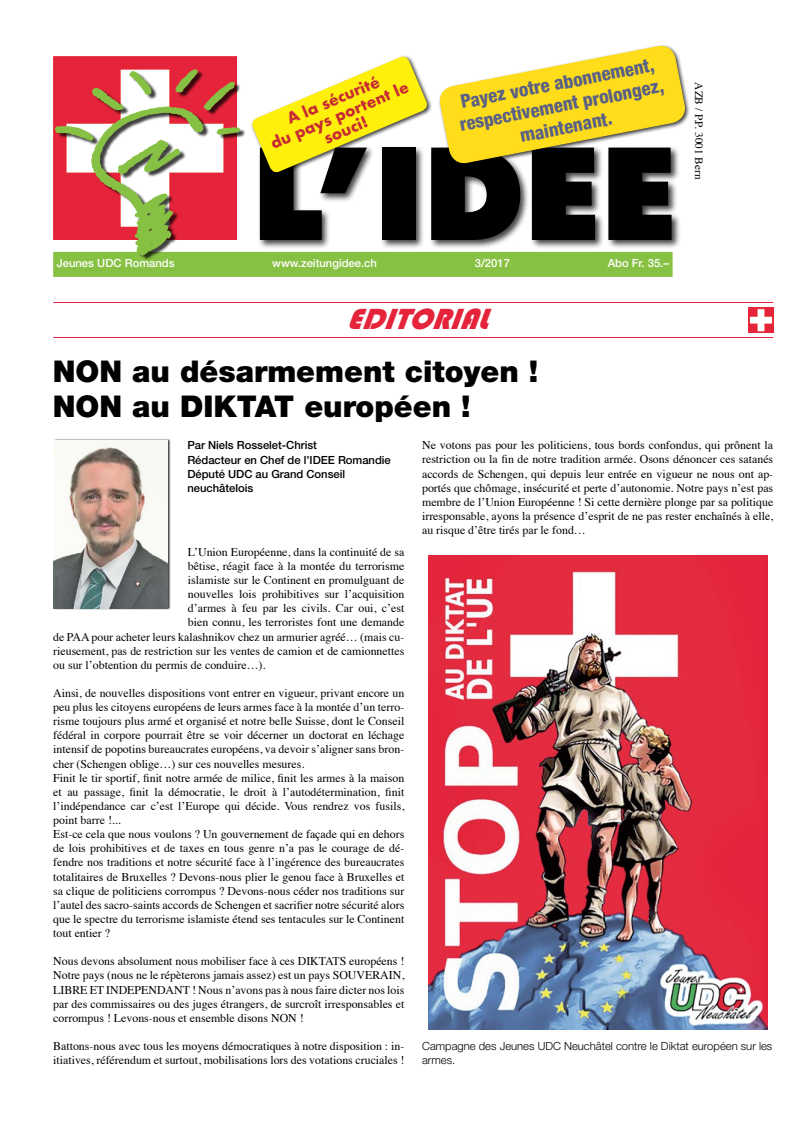
<style>
.page{position:relative;width:791px;height:1134px;background:#fff}
.page>*{position:absolute;margin:0;border:0;box-sizing:border-box;transform-origin:0 0}
.t1{font:800 122.5px "Futura";color:#000}
.t2{font:900 30px/35px "Helvetica Neue";color:#000}
.t3{font:italic 30px "Bauhaus 93";color:#e5233a}
.t4{font:800 condensed 18.75px/22.2px "Helvetica Neue LT";color:#5a6186;text-align:center}
.t5{font:700 15px/16.2px "Futura";color:#c82b34;text-align:center}
.t6{font:11.88px/14.1px "Times";color:#000}
.t7{font:500 11.25px/14.1px "Helvetica Neue";color:#000}
.t8{font:300 11.25px/14.1px "Helvetica Neue";color:#000}
.t9{font:500 11.25px "Helvetica Neue";color:#fff}
.t10{font:11.25px "Times";color:#000}
.s1{font-style:inherit}
</style>
<div class="page">
<div style="left:53px;top:252px;width:619px;height:25px;background:#87c143"></div>
<div style="left:257px;top:145px;width:423px;height:104px;background:#000;opacity:.75"></div>
<img style="left:53px;top:56px;width:198px;height:214px">
<div style="left:250px;top:55px;width:182px;height:123px;background:#000;opacity:.75"></div>
<svg style="left:250px;top:55px;width:179px;height:119px"></svg>
<div style="left:437px;top:44px;width:253px;height:125px;background:#000;opacity:.75"></div>
<svg style="left:438px;top:44px;width:248px;height:121px"></svg>
<img style="left:748px;top:308px;width:24px;height:24px">
<hr style="left:53px;top:302px;width:719px;height:1px;background:#e5233a">
<hr style="left:53px;top:337px;width:719px;height:1px;background:#e5233a">
<div style="left:53px;top:439px;width:118px;height:171px;background:#000;opacity:.75"></div>
<img style="left:53px;top:441px;width:114px;height:167px">
<img style="left:428px;top:556px;width:339px;height:474px">
<h3 class="t4" style="left:453px;top:92px;width:209px;rotate:-11deg">Payez votre abonnement, respectivement prolongez, maintenant.</h3>
<p class="t5" style="left:261px;top:121px;width:150px;rotate:-23deg">A la sécurité<br>du pays portent le souci!</p>
<h1 class="t1" style="left:252px;top:119px;width:427px"><span class="s1">L</span>’IDEE</h1>
<p class="t9" style="left:57px;top:257px;width:119px">Jeunes UDC Romands</p>
<p class="t9" style="left:272px;top:257px;width:106px">www.zeitungidee.ch</p>
<p class="t9" style="left:474px;top:257px;width:37px">3/2017</p>
<p class="t9" style="left:607px;top:257px;width:63px">Abo Fr. 35.–</p>
<h2 class="t3" style="left:346px;top:302px;width:154px">EDITORIAL</h2>
<h2 class="t2" style="left:53px;top:354px;width:487px">NON au désarmement citoyen !<br>NON au DIKTAT européen !</h2>
<p class="t10" style="left:709px;top:82px;width:98px;rotate:90deg">AZB / P.P. 3001 Bern</p>
<p class="t7" style="left:187px;top:438px;width:205px">Par Niels Rosselet-Christ<br>Rédacteur en Chef de l’IDEE Romandie<br>Député UDC au Grand Conseil neuchâtelois</p>
<p class="t6" style="left:188px;top:544px;width:218px">L’Union Européenne, dans la continuité de sa</p>
<p class="t6" style="left:188px;top:558px;width:218px">bêtise, réagit face à la montée du terrorisme</p>
<p class="t6" style="left:188px;top:572px;width:218px">islamiste sur le Continent en promulguant de</p>
<p class="t6" style="left:188px;top:586px;width:218px">nouvelles lois prohibitives sur l’acquisition</p>
<p class="t6" style="left:188px;top:600px;width:218px">d’armes à feu par les civils. Car oui, c’est</p>
<p class="t6" style="left:188px;top:614px;width:218px">bien connu, les terroristes font une demande</p>
<p class="t6" style="left:53px;top:628px;width:352px">de PAA pour acheter leurs kalashnikov chez un armurier agréé… (mais cu-</p>
<p class="t6" style="left:53px;top:642px;width:352px">rieusement, pas de restriction sur les ventes de camion et de camionnettes</p>
<p class="t6" style="left:53px;top:657px;width:214px">ou sur l’obtention du permis de conduire…).</p>
<p class="t6" style="left:53px;top:685px;width:352px">Ainsi, de nouvelles dispositions vont entrer en vigueur, privant encore un peu plus les citoyens européens de leurs armes face à la montée d’un terro&shy;risme toujours plus armé et organisé et notre belle Suisse, dont le Conseil fédéral in corpore pourrait être se voir décerner un doctorat en léchage intensif de popotins bureaucrates européens, va devoir s’aligner sans bron&shy;cher (Schengen oblige…) sur ces nouvelles mesures.<br>Finit le tir sportif, finit notre armée de milice, finit les armes à la maison et au passage, finit la démocratie, le droit à l’autodétermination, finit l’indépendance car c’est l’Europe qui décide. Vous rendrez vos fusils, point barre !...<br>Est-ce cela que nous voulons ? Un gouvernement de façade qui en dehors de lois prohibitives et de taxes en tous genre n’a pas le courage de dé&shy;fendre nos traditions et notre sécurité face à l’ingérence des bureaucrates totalitaires de Bruxelles ? Devons-nous plier le genou face à Bruxelles et sa clique de politiciens corrompus ? Devons-nous céder nos traditions sur l’autel des sacro-saints accords de Schengen et sacrifier notre sécurité alors que le spectre du terrorisme islamiste étend ses tentacules sur le Continent tout entier ?</p>
<p class="t6" style="left:53px;top:953px;width:352px;text-align:justify">Nous devons absolument nous mobiliser face à ces DIKTATS européens !<br>Notre pays (nous ne le répèterons jamais assez) est un pays SOUVERAIN, LIBRE ET INDEPENDANT ! Nous n’avons pas à nous faire dicter nos lois par des commissaires ou des juges étrangers, de surcroît irresponsables et corrompus ! Levons-nous et ensemble disons NON !</p>
<p class="t6" style="left:53px;top:1038px;width:352px">Battons-nous avec tous les moyens démocratiques à notre disposition : in&shy;itiatives, référendum et surtout, mobilisations lors des votations cruciales !</p>
<p class="t6" style="left:422px;top:437px;width:352px;text-align:justify">Ne votons pas pour les politiciens, tous bords confondus, qui prônent la restriction ou la fin de notre tradition armée. Osons dénoncer ces satanés accords de Schengen, qui depuis leur entrée en vigueur ne nous ont ap&shy;portés que chômage, insécurité et perte d’autonomie. Notre pays n’est pas membre de l’Union Européenne ! Si cette dernière plonge par sa politique irresponsable, ayons la présence d’esprit de ne pas rester enchaînés à elle, au risque d’être tirés par le fond…</p>
<p class="t8" style="left:422px;top:1039px;width:351px">Campagne des Jeunes UDC Neuchâtel contre le Diktat européen sur les armes.</p>
</div>
